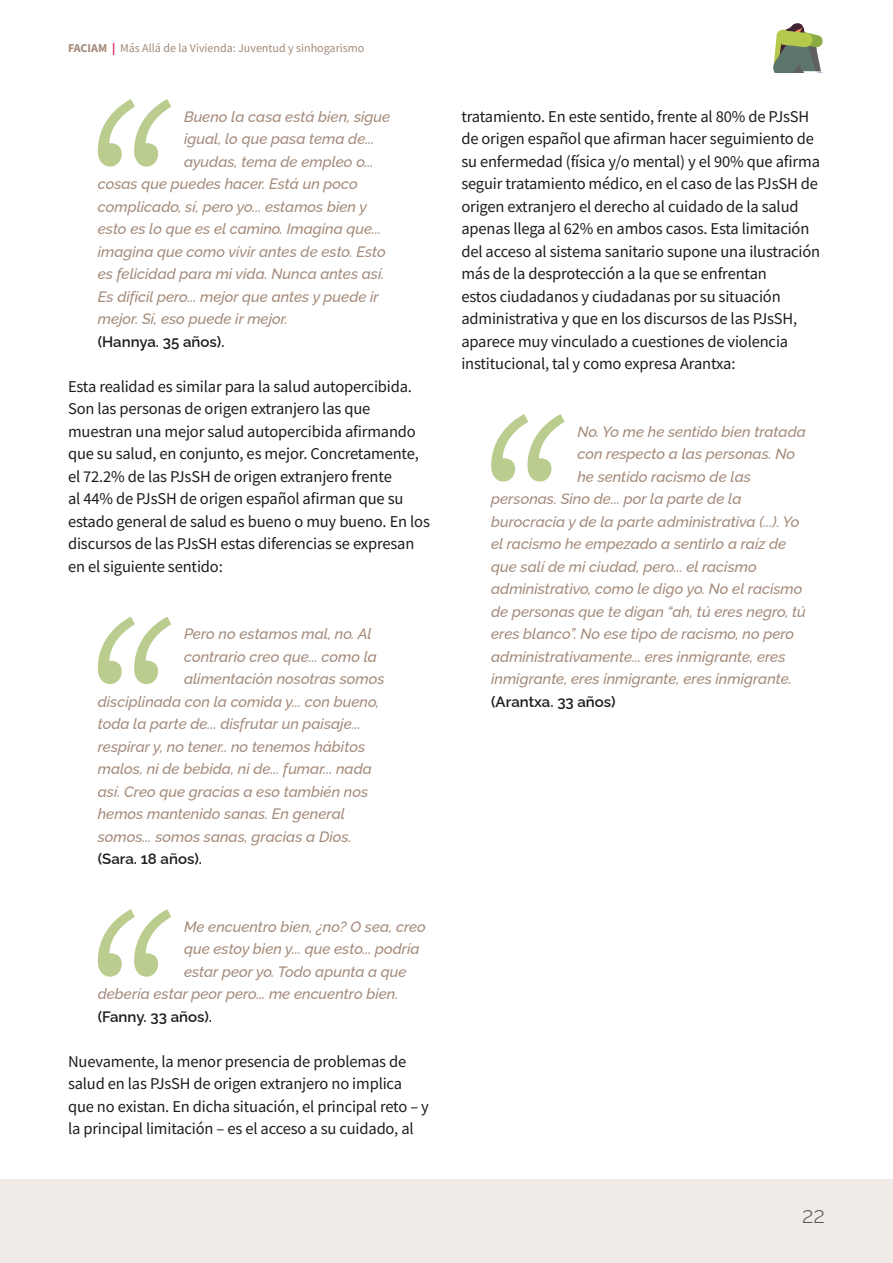
<style>
.page{position:relative;width:893px;height:1263px;background:#fff}
.page>*{position:absolute;margin:0;border:0;box-sizing:border-box;transform-origin:0 0}
.t1{font:300 22.5px "Raleway";color:#575756}
.t2{font:16.5px/22.5px "Source Sans Pro";letter-spacing:-.01em;color:#1d1d1b}
.t3{font:italic 500 15px "Raleway";color:#a38a7a}
.t4{font:600 15px "Raleway";color:#1d1d1b}
.t5{font:12px "Source Sans Pro";color:#a38a7a}
.s1{font-weight:700}
.s2{font-weight:700;color:#d91c66}
</style>
<div class="page">
<div style="left:0;top:1179px;width:893px;height:84px;background:#f0ebe6"></div>
<svg style="left:98px;top:99px;width:73px;height:68px"></svg>
<svg style="left:98px;top:617px;width:73px;height:67px"></svg>
<svg style="left:98px;top:909px;width:73px;height:68px"></svg>
<svg style="left:491px;top:414px;width:74px;height:68px"></svg>
<svg style="left:773px;top:23px;width:50px;height:50px"></svg>
<p class="t5" style="left:68px;top:40px;width:298px"><span class="s1">FACIAM</span> <span class="s2">|</span> Más Allá de la Vivienda: Juventud y sinhogarismo</p>
<p class="t3" style="left:184px;top:104px;width:208px">Bueno la casa está bien, sigue</p>
<p class="t3" style="left:184px;top:127px;width:192px">igual, lo que pasa tema de...</p>
<p class="t3" style="left:184px;top:149px;width:191px">ayudas, tema de empleo o...</p>
<p class="t3" style="left:98px;top:172px;width:262px">cosas que puedes hacer. Está un poco</p>
<p class="t3" style="left:98px;top:194px;width:271px">complicado, sí, pero yo... estamos bien y</p>
<p class="t3" style="left:98px;top:217px;width:285px">esto es lo que es el camino. Imagina que...</p>
<p class="t3" style="left:98px;top:239px;width:290px">imagina que como vivir antes de esto. Esto</p>
<p class="t3" style="left:98px;top:262px;width:288px">es felicidad para mi vida. Nunca antes así.</p>
<p class="t3" style="left:98px;top:284px;width:283px">Es difícil pero... mejor que antes y puede ir</p>
<p class="t3" style="left:98px;top:307px;width:192px">mejor. Sí, eso puede ir mejor.</p>
<p class="t4" style="left:98px;top:329px;width:128px">(Hannya. 35 años).</p>
<p class="t2" style="left:68px;top:375px;width:363px">Esta realidad es similar para la salud autopercibida.<br>Son las personas de origen extranjero las que muestran una mejor salud autopercibida afirmando que su salud, en conjunto, es mejor. Concretamente, el 72.2% de las PJsSH de origen extranjero frente<br>al 44% de PJsSH de origen español afirman que su estado general de salud es bueno o muy bueno. En los discursos de las PJsSH estas diferencias se expresan en el siguiente sentido:</p>
<p class="t3" style="left:184px;top:622px;width:189px">Pero no estamos mal, no. Al</p>
<p class="t3" style="left:184px;top:644px;width:195px">contrario creo que... como la</p>
<p class="t3" style="left:184px;top:667px;width:202px">alimentación nosotras somos</p>
<p class="t3" style="left:98px;top:689px;width:283px">disciplinada con la comida y... con bueno,</p>
<p class="t3" style="left:98px;top:712px;width:264px">toda la parte de... disfrutar un paisaje...</p>
<p class="t3" style="left:98px;top:734px;width:269px">respirar y, no tener.. no tenemos hábitos</p>
<p class="t3" style="left:98px;top:757px;width:276px">malos, ni de bebida, ni de... fumar... nada</p>
<p class="t3" style="left:98px;top:779px;width:272px">así. Creo que gracias a eso también nos</p>
<p class="t3" style="left:98px;top:802px;width:249px">hemos mantenido sanas. En general</p>
<p class="t3" style="left:98px;top:824px;width:255px">somos... somos sanas, gracias a Dios.</p>
<p class="t4" style="left:98px;top:847px;width:106px">(Sara. 18 años).</p>
<p class="t3" style="left:184px;top:914px;width:243px">Me encuentro bien, ¿no? O sea, creo</p>
<p class="t3" style="left:184px;top:937px;width:237px">que estoy bien y... que esto... podría</p>
<p class="t3" style="left:184px;top:959px;width:224px">estar peor yo. Todo apunta a que</p>
<p class="t3" style="left:98px;top:982px;width:302px">debería estar peor pero... me encuentro bien.</p>
<p class="t4" style="left:98px;top:1004px;width:116px">(Fanny. 33 años).</p>
<p class="t2" style="left:68px;top:1050px;width:362px">Nuevamente, la menor presencia de problemas de salud en las PJsSH de origen extranjero no implica que no existan. En dicha situación, el principal reto – y la principal limitación – es el acceso a su cuidado, al</p>
<p class="t2" style="left:461px;top:105px;width:360px">tratamiento. En este sentido, frente al 80% de PJsSH de origen español que afirman hacer seguimiento de su enfermedad (física y/o mental) y el 90% que afirma seguir tratamiento médico, en el caso de las PJsSH de origen extranjero el derecho al cuidado de la salud apenas llega al 62% en ambos casos. Esta limitación del acceso al sistema sanitario supone una ilustración más de la desprotección a la que se enfrentan<br>estos ciudadanos y ciudadanas por su situación administrativa y que en los discursos de las PJsSH, aparece muy vinculado a cuestiones de violencia institucional, tal y como expresa Arantxa:</p>
<p class="t3" style="left:577px;top:419px;width:230px">No. Yo me he sentido bien tratada</p>
<p class="t3" style="left:577px;top:442px;width:219px">con respecto a las personas. No</p>
<p class="t3" style="left:577px;top:464px;width:175px">he sentido racismo de las</p>
<p class="t3" style="left:491px;top:487px;width:252px">personas. Sino de... por la parte de la</p>
<p class="t3" style="left:491px;top:509px;width:310px">burocracia y de la parte administrativa (...). Yo</p>
<p class="t3" style="left:491px;top:532px;width:297px">el racismo he empezado a sentirlo a raíz de</p>
<p class="t3" style="left:491px;top:554px;width:267px">que salí de mi ciudad, pero... el racismo</p>
<p class="t3" style="left:491px;top:577px;width:313px">administrativo, como le digo yo. No el racismo</p>
<p class="t3" style="left:491px;top:599px;width:316px">de personas que te digan “ah, tú eres negro, tú</p>
<p class="t3" style="left:491px;top:622px;width:305px">eres blanco”. No ese tipo de racismo, no pero</p>
<p class="t3" style="left:491px;top:644px;width:296px">administrativamente... eres inmigrante, eres</p>
<p class="t3" style="left:491px;top:667px;width:302px">inmigrante, eres inmigrante, eres inmigrante.</p>
<p class="t4" style="left:491px;top:689px;width:126px">(Arantxa. 33 años)</p>
<h1 class="t1" style="left:802px;top:1197px;width:24px">22</h1>
</div>
